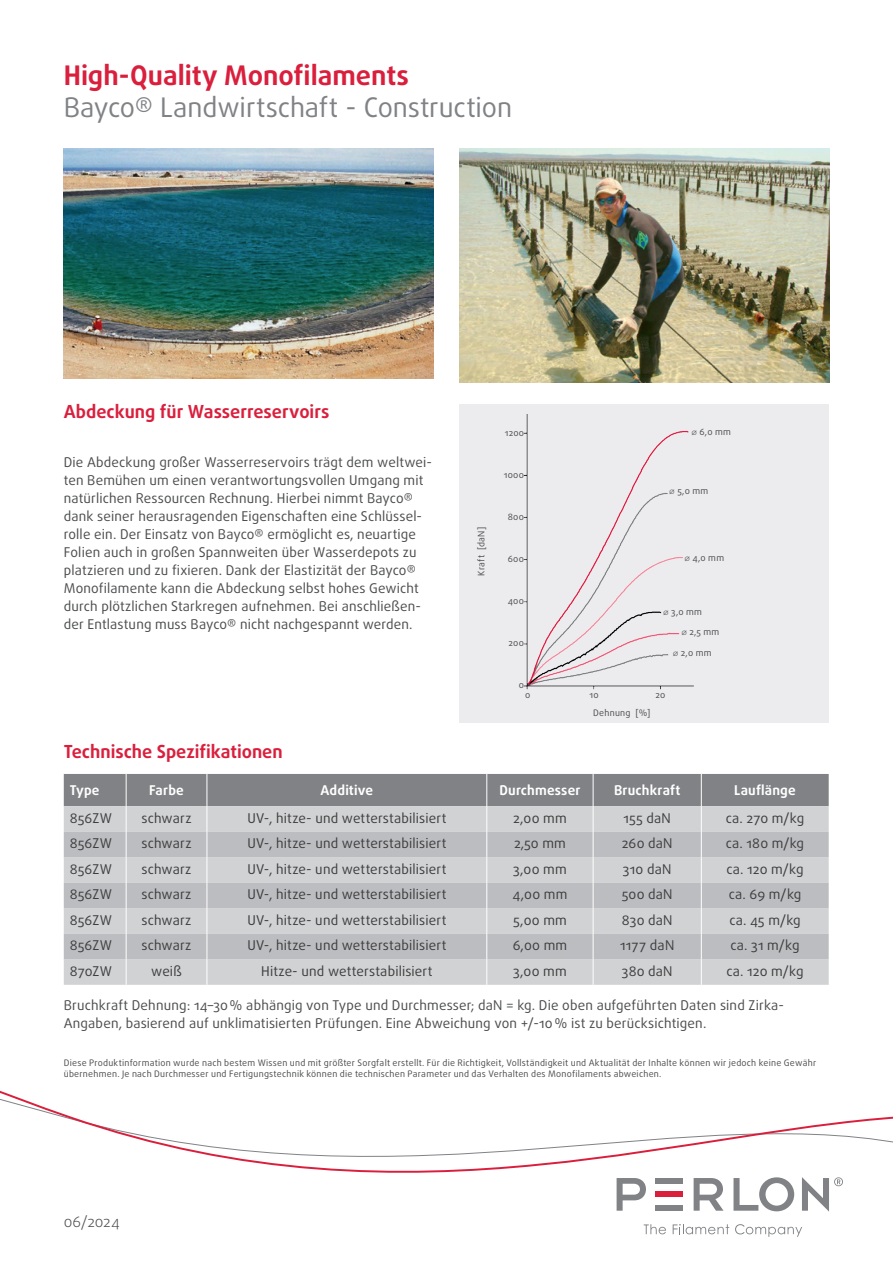
<style>
.page{position:relative;width:893px;height:1263px;background:#fff}
.page>*{position:absolute;margin:0;border:0;box-sizing:border-box;transform-origin:0 0}
.t1{font:27px "Daxline Pro";letter-spacing:-.005em;color:#808285}
.t2{font:700 27px "Daxline Pro";color:#da1f3d}
.t3{font:700 18px "Daxline Pro";color:#da1f3d}
.t4{font:300 15px "Daxline Pro";letter-spacing:.005em;color:#4b4c4d}
.t5{font:13.5px/18px "Daxline Pro";letter-spacing:.01em;color:#4b4c4d}
.t6{font:13.5px "Daxline Pro";letter-spacing:.01em;color:#3e3e3f}
.t7{font:700 13.5px "Daxline Pro";letter-spacing:.015em;color:#fff}
.t8{font:9px/10.8px "Daxline Pro";letter-spacing:.025em;color:#4b4c4d}
.s1{font-size:6px}
</style>
<div class="page">
<svg style="left:0;top:1090px;width:893px;height:145px"></svg>
<svg style="left:644px;top:1224px;width:22px;height:10px"></svg>
<svg style="left:673px;top:1224px;width:56px;height:10px"></svg>
<svg style="left:735px;top:1224px;width:67px;height:13px"></svg>
<svg style="left:617px;top:1178px;width:29px;height:33px"></svg>
<svg style="left:694px;top:1178px;width:29px;height:33px"></svg>
<svg style="left:733px;top:1177px;width:61px;height:34px"></svg>
<svg style="left:802px;top:1177px;width:41px;height:34px"></svg>
<div style="left:655px;top:1178px;width:27px;height:6px;background:#808285"></div>
<div style="left:655px;top:1205px;width:27px;height:6px;background:#808285"></div>
<div style="left:655px;top:1191px;width:27px;height:6px;background:#da1f3d"></div>
<svg style="left:64px;top:774px;width:765px;height:211px;background:#bdbec1"></svg>
<div style="left:459px;top:404px;width:370px;height:319px;background:#ececee"></div>
<img style="left:523px;top:415px;width:171px;height:275px">
<div style="left:64px;top:149px;width:370px;height:234px;background:linear-gradient(to right,#fff,#fff)"></div>
<img style="left:64px;top:149px;width:370px;height:229px">
<img style="left:459px;top:149px;width:370px;height:234px">
<h1 class="t2" style="left:64px;top:59px;width:347px">High-Quality Monofilaments</h1>
<h1 class="t1" style="left:64px;top:91px;width:450px">Bayco® Landwirtschaft - Construction</h1>
<h2 class="t3" style="left:64px;top:401px;width:267px">Abdeckung für Wasserreservoirs</h2>
<p class="t5" style="left:64px;top:453px;width:370px">Die Abdeckung großer Wasserreservoirs trägt dem weltwei&shy;ten Bemühen um einen verantwortungsvollen Umgang mit natürlichen Ressourcen Rechnung. Hierbei nimmt Bayco® dank seiner herausragenden Eigenschaften eine Schlüssel&shy;rolle ein. Der Einsatz von Bayco® ermöglicht es, neuartige Folien auch in großen Spannweiten über Wasserdepots zu platzieren und zu fixieren. Dank der Elastizität der Bayco® Monofilamente kann die Abdeckung selbst hohes Gewicht durch plötzlichen Starkregen aufnehmen. Bei anschließen&shy;der Entlastung muss Bayco® nicht nachgespannt werden.</p>
<h2 class="t3" style="left:64px;top:741px;width:221px">Technische Spezifikationen</h2>
<p class="t8" style="left:476px;top:576px;width:50px;rotate:-90deg">Kraft [daN]</p>
<p class="t8" style="left:505px;top:427px;width:21px">1200</p>
<p class="t8" style="left:691px;top:426px;width:41px"><span class="s1">⌀</span> 6,0 mm</p>
<p class="t8" style="left:504px;top:469px;width:22px">1000</p>
<p class="t8" style="left:508px;top:511px;width:18px">800</p>
<p class="t8" style="left:508px;top:553px;width:18px">600</p>
<p class="t8" style="left:508px;top:596px;width:18px">400</p>
<p class="t8" style="left:509px;top:637px;width:17px">200</p>
<p class="t8" style="left:519px;top:679px;width:7px">0</p>
<p class="t8" style="left:669px;top:486px;width:40px"><span class="s1">⌀</span> 5,0 mm</p>
<p class="t8" style="left:684px;top:552px;width:41px"><span class="s1">⌀</span> 4,0 mm</p>
<p class="t8" style="left:663px;top:606px;width:40px"><span class="s1">⌀</span> 3,0 mm</p>
<p class="t8" style="left:681px;top:626px;width:39px"><span class="s1">⌀</span> 2,5 mm</p>
<p class="t8" style="left:673px;top:648px;width:40px"><span class="s1">⌀</span> 2,0 mm</p>
<p class="t8" style="left:525px;top:689px;width:7px">0</p>
<p class="t8" style="left:590px;top:689px;width:11px">10</p>
<p class="t8" style="left:655px;top:689px;width:11px">20</p>
<p class="t8" style="left:593px;top:707px;width:59px">Dehnung [%]</p>
<p class="t7" style="left:70px;top:782px;width:31px">Type</p>
<p class="t7" style="left:149px;top:782px;width:36px">Farbe</p>
<p class="t7" style="left:321px;top:782px;width:54px">Additive</p>
<p class="t7" style="left:499px;top:782px;width:83px">Durchmesser</p>
<p class="t7" style="left:614px;top:782px;width:68px">Bruchkraft</p>
<p class="t7" style="left:734px;top:782px;width:63px">Lauflänge</p>
<p class="t6" style="left:70px;top:810px;width:44px">856ZW</p>
<p class="t6" style="left:141px;top:810px;width:52px">schwarz</p>
<p class="t6" style="left:247px;top:810px;width:200px">UV-, hitze- und wetterstabilisiert</p>
<p class="t6" style="left:513px;top:810px;width:55px">2,00 mm</p>
<p class="t6" style="left:624px;top:810px;width:49px">155 daN</p>
<p class="t6" style="left:726px;top:810px;width:80px">ca. 270 m/kg</p>
<p class="t6" style="left:70px;top:835px;width:44px">856ZW</p>
<p class="t6" style="left:141px;top:835px;width:52px">schwarz</p>
<p class="t6" style="left:247px;top:835px;width:200px">UV-, hitze- und wetterstabilisiert</p>
<p class="t6" style="left:514px;top:835px;width:53px">2,50 mm</p>
<p class="t6" style="left:622px;top:835px;width:52px">260 daN</p>
<p class="t6" style="left:726px;top:835px;width:80px">ca. 180 m/kg</p>
<p class="t6" style="left:70px;top:861px;width:44px">856ZW</p>
<p class="t6" style="left:141px;top:861px;width:52px">schwarz</p>
<p class="t6" style="left:247px;top:861px;width:200px">UV-, hitze- und wetterstabilisiert</p>
<p class="t6" style="left:513px;top:861px;width:55px">3,00 mm</p>
<p class="t6" style="left:623px;top:861px;width:50px">310 daN</p>
<p class="t6" style="left:726px;top:861px;width:79px">ca. 120 m/kg</p>
<p class="t6" style="left:70px;top:886px;width:44px">856ZW</p>
<p class="t6" style="left:141px;top:886px;width:52px">schwarz</p>
<p class="t6" style="left:247px;top:886px;width:200px">UV-, hitze- und wetterstabilisiert</p>
<p class="t6" style="left:512px;top:886px;width:56px">4,00 mm</p>
<p class="t6" style="left:622px;top:886px;width:52px">500 daN</p>
<p class="t6" style="left:729px;top:886px;width:74px">ca. 69 m/kg</p>
<p class="t6" style="left:70px;top:912px;width:44px">856ZW</p>
<p class="t6" style="left:141px;top:912px;width:52px">schwarz</p>
<p class="t6" style="left:247px;top:912px;width:200px">UV-, hitze- und wetterstabilisiert</p>
<p class="t6" style="left:513px;top:912px;width:55px">5,00 mm</p>
<p class="t6" style="left:622px;top:912px;width:52px">830 daN</p>
<p class="t6" style="left:729px;top:912px;width:73px">ca. 45 m/kg</p>
<p class="t6" style="left:70px;top:937px;width:44px">856ZW</p>
<p class="t6" style="left:141px;top:937px;width:52px">schwarz</p>
<p class="t6" style="left:247px;top:937px;width:200px">UV-, hitze- und wetterstabilisiert</p>
<p class="t6" style="left:513px;top:937px;width:56px">6,00 mm</p>
<p class="t6" style="left:620px;top:937px;width:56px">1177 daN</p>
<p class="t6" style="left:730px;top:937px;width:71px">ca. 31 m/kg</p>
<p class="t6" style="left:70px;top:963px;width:44px">870ZW</p>
<p class="t6" style="left:151px;top:963px;width:32px">weiß</p>
<p class="t6" style="left:261px;top:963px;width:173px">Hitze- und wetterstabilisiert</p>
<p class="t6" style="left:513px;top:963px;width:55px">3,00 mm</p>
<p class="t6" style="left:622px;top:963px;width:52px">380 daN</p>
<p class="t6" style="left:726px;top:963px;width:79px">ca. 120 m/kg</p>
<p class="t5" style="left:64px;top:996px;width:722px">Bruchkraft Dehnung: 14–30% abhängig von Type und Durchmesser; daN = kg. Die oben aufgeführten Daten sind Zirka-<br>Angaben, basierend auf unklimatisierten Prüfungen. Eine Abweichung von +/-10% ist zu berücksichtigen.</p>
<p class="t8" style="left:64px;top:1057px;width:754px">Diese Produktinformation wurde nach bestem Wissen und mit größter Sorgfalt erstellt. Für die Richtigkeit, Vollständigkeit und Aktualität der Inhalte können wir jedoch keine Gewähr übernehmen. Je nach Durchmesser und Fertigungstechnik können die technischen Parameter und das Verhalten des Monofilaments abweichen.</p>
<p class="t4" style="left:64px;top:1213px;width:57px">06/2024</p>
</div>
